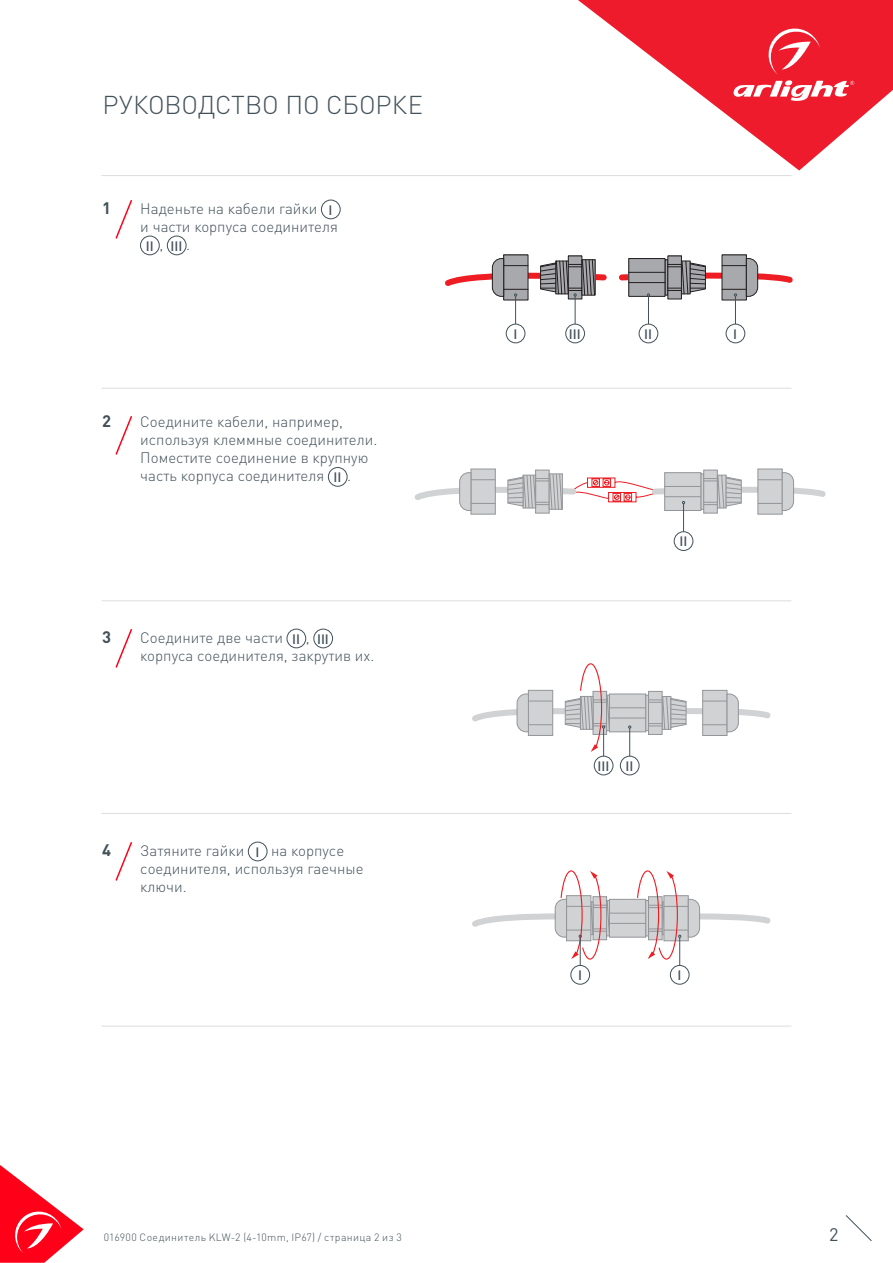
<style>
.page{position:relative;width:893px;height:1263px;background:#fff}
.page>*{position:absolute;margin:0;border:0;box-sizing:border-box;transform-origin:0 0}
.t1{font:300 25.5px "DIN Pro";letter-spacing:-.005em;color:#425159}
.t2{font:18px "DIN Pro";color:#425159}
.t3{font:700 16.5px "DIN Pro";color:#425159}
.t4{font:300 15px/18px "DIN Pro";color:#425159}
.t5{font:500 13.5px "DIN Pro";color:#425159}
.t6{font:300 10.5px "DIN Pro";letter-spacing:.035em;color:#425159}
</style>
<div class="page">
<svg style="left:0;top:1165px;width:84px;height:98px"></svg>
<svg style="left:845px;top:1215px;width:27px;height:26px"></svg>
<svg style="left:578px;top:0;width:315px;height:171px"></svg>
<svg style="left:731px;top:25px;width:123px;height:78px;background:#f03d4d"></svg>
<hr style="left:102px;top:175px;width:689px;height:1px;background:#dcdddf">
<hr style="left:102px;top:388px;width:689px;height:1px;background:#dcdddf">
<hr style="left:102px;top:600px;width:689px;height:1px;background:#dcdddf">
<hr style="left:102px;top:813px;width:689px;height:1px;background:#dcdddf">
<hr style="left:102px;top:1026px;width:689px;height:1px;background:#dcdddf">
<div style="left:321px;top:200px;width:19px;height:19px;border:1px solid #425159;border-radius:50%"></div>
<div style="left:140px;top:236px;width:19px;height:19px;border:1px solid #425159;border-radius:50%"></div>
<div style="left:167px;top:236px;width:19px;height:19px;border:1px solid #425159;border-radius:50%"></div>
<div style="left:328px;top:467px;width:19px;height:19px;border:1px solid #425159;border-radius:50%"></div>
<div style="left:287px;top:629px;width:19px;height:19px;border:1px solid #425159;border-radius:50%"></div>
<div style="left:314px;top:629px;width:19px;height:19px;border:1px solid #425159;border-radius:50%"></div>
<div style="left:248px;top:842px;width:19px;height:19px;border:1px solid #425159;border-radius:50%"></div>
<svg style="left:115px;top:200px;width:18px;height:39px"></svg>
<svg style="left:115px;top:416px;width:18px;height:39px"></svg>
<svg style="left:115px;top:629px;width:18px;height:39px"></svg>
<svg style="left:115px;top:842px;width:18px;height:39px"></svg>
<div style="left:504px;top:255px;width:24px;height:45px;background:#a8a9ad"></div>
<div style="left:722px;top:255px;width:24px;height:45px;background:#a8a9ad"></div>
<div style="left:471px;top:469px;width:24px;height:45px;background:#d1d2d4;border:1px solid #939598"></div>
<svg style="left:535px;top:470px;width:14px;height:2px"></svg>
<div style="left:758px;top:469px;width:24px;height:45px;background:#d1d2d4;border:1px solid #939598"></div>
<svg style="left:703px;top:470px;width:14px;height:2px"></svg>
<svg style="left:472px;top:870px;width:299px;height:96px"></svg>
<svg style="left:445px;top:258px;width:348px;height:67px"></svg>
<svg style="left:472px;top:663px;width:299px;height:94px"></svg>
<svg style="left:414px;top:472px;width:412px;height:60px"></svg>
<div style="left:506px;top:324px;width:19px;height:19px;border:1px solid #425159;border-radius:50%"></div>
<div style="left:571px;top:965px;width:19px;height:19px;border:1px solid #425159;border-radius:50%"></div>
<div style="left:670px;top:965px;width:19px;height:19px;border:1px solid #425159;border-radius:50%"></div>
<div style="left:726px;top:324px;width:19px;height:19px;border:1px solid #425159;border-radius:50%"></div>
<div style="left:566px;top:324px;width:19px;height:19px;border:1px solid #425159;border-radius:50%"></div>
<div style="left:594px;top:756px;width:19px;height:19px;border:1px solid #425159;border-radius:50%"></div>
<div style="left:639px;top:324px;width:19px;height:19px;border:1px solid #425159;border-radius:50%"></div>
<div style="left:620px;top:756px;width:19px;height:19px;border:1px solid #425159;border-radius:50%"></div>
<div style="left:674px;top:531px;width:19px;height:20px;border:1px solid #425159;border-radius:50%"></div>
<p class="t1" style="left:103px;top:87px;width:322px">РУКОВОДСТВО ПО СБОРКЕ</p>
<p class="t3" style="left:102px;top:197px;width:10px">1</p>
<p class="t4" style="left:140px;top:199px;width:179px">Наденьте на кабели гайки</p>
<p class="t5" style="left:329px;top:201px;width:5px">I</p>
<p class="t4" style="left:140px;top:217px;width:199px">и части корпуса соединителя</p>
<p class="t5" style="left:146px;top:237px;width:9px">II</p>
<p class="t4" style="left:159px;top:235px;width:5px">,</p>
<p class="t5" style="left:171px;top:237px;width:13px">III</p>
<p class="t4" style="left:186px;top:235px;width:5px">.</p>
<p class="t3" style="left:102px;top:410px;width:10px">2</p>
<p class="t4" style="left:140px;top:412px;width:239px">Соедините кабели, например, используя клеммные соединители.<br>Поместите соединение в крупную часть корпуса соединителя</p>
<p class="t5" style="left:334px;top:468px;width:9px">II</p>
<p class="t4" style="left:347px;top:466px;width:5px">.</p>
<p class="t3" style="left:102px;top:626px;width:10px">3</p>
<p class="t4" style="left:140px;top:628px;width:144px">Соедините две части</p>
<p class="t5" style="left:292px;top:629px;width:9px">II</p>
<p class="t4" style="left:306px;top:628px;width:5px">,</p>
<p class="t5" style="left:317px;top:629px;width:13px">III</p>
<p class="t4" style="left:140px;top:646px;width:236px">корпуса соединителя, закрутив их.</p>
<p class="t3" style="left:102px;top:839px;width:10px">4</p>
<p class="t4" style="left:140px;top:841px;width:105px">Затяните гайки</p>
<p class="t5" style="left:256px;top:842px;width:5px">I</p>
<p class="t4" style="left:140px;top:841px;width:225px;text-indent:131px">на корпусе соединителя, используя гаечные ключи.</p>
<p class="t5" style="left:513px;top:325px;width:5px">I</p>
<p class="t5" style="left:569px;top:325px;width:13px">III</p>
<p class="t5" style="left:733px;top:325px;width:5px">I</p>
<p class="t5" style="left:644px;top:325px;width:9px">II</p>
<p class="t5" style="left:679px;top:532px;width:9px">II</p>
<p class="t5" style="left:597px;top:757px;width:13px">III</p>
<p class="t5" style="left:626px;top:757px;width:9px">II</p>
<p class="t5" style="left:578px;top:966px;width:5px">I</p>
<p class="t5" style="left:678px;top:966px;width:5px">I</p>
<p class="t6" style="left:104px;top:1230px;width:300px">016900 Соединитель KLW-2 (4-10mm, IP67) / страница 2 из 3</p>
<p class="t2" style="left:829px;top:1222px;width:11px">2</p>
</div>
